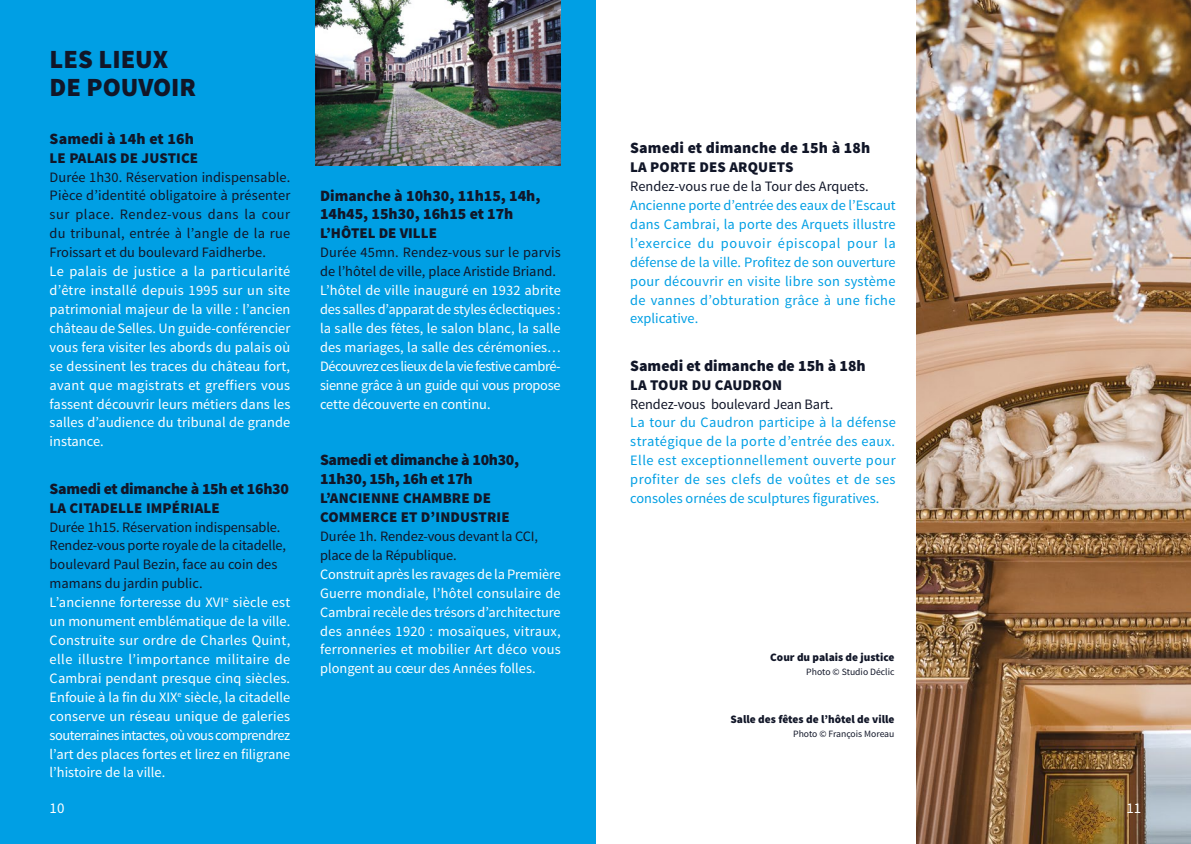
<style>
.page{position:relative;width:1191px;height:844px;background:#fff}
.page>*{position:absolute;margin:0;border:0;box-sizing:border-box;transform-origin:0 0}
.t1{font:900 26.25px/28.3px "Source Sans Pro";color:#111628}
.t2{font:900 15.75px/18.9px "Source Sans Pro";color:#111628}
.t3{font:900 15.75px/18.9px "Source Sans Pro";letter-spacing:-.02em;color:#111628}
.t4{font:900 14.88px/18.9px "Source Sans Pro";letter-spacing:.01em;color:#111628}
.t5{font:14.88px "Source Sans Pro";color:#fff}
.t6{font:14.35px/18.9px "Source Sans Pro";color:#fff;text-align:justify}
.t7{font:14.35px/18.9px "Source Sans Pro";color:#009fe4;text-align:justify}
.t8{font:14.35px/18.9px "Source Sans Pro";color:#111628}
.t9{font:900 11.38px "Source Sans Pro";color:#111628}
.t10{font:9.62px "Source Sans Pro";color:#111628}
.s1{color:#111628}
</style>
<div class="page">
<div style="left:0;top:0;width:595px;height:843px;background:#009fe4"></div>
<img style="left:916px;top:0;width:275px;height:843px">
<img style="left:315px;top:0;width:246px;height:165px">
<h1 class="t1" style="left:50px;top:46px;width:148px">LES LIEUX<br>DE POUVOIR</h1>
<p class="t2" style="left:50px;top:130px;width:146px">Samedi à 14h et 16h</p>
<p class="t4" style="left:50px;top:149px;width:150px">LE PALAIS DE JUSTICE</p>
<p class="t8" style="left:50px;top:167px;width:242px;text-align:justify">Durée 1h30. Réservation indispensable.<br>Pièce d’identité obligatoire à présenter sur place. Rendez-vous dans la cour du tribunal, entrée à l’angle de la rue Froissart et du boulevard Faidherbe.</p>
<p class="t6" style="left:50px;top:262px;width:242px">Le palais de justice a la particularité d’être installé depuis 1995 sur un site patrimonial majeur de la ville : l’ancien château de Selles. Un guide-conférencier vous fera visiter les abords du palais où se dessinent les traces du château fort, avant que magistrats et greffiers vous fassent découvrir leurs métiers dans les salles d’audience du tribunal de grande instance.</p>
<p class="t3" style="left:50px;top:479px;width:241px">Samedi et dimanche à 15h et 16h30</p>
<p class="t4" style="left:50px;top:498px;width:172px">LA CITADELLE IMPÉRIALE</p>
<p class="t6" style="left:50px;top:517px;width:242px;text-align:left"><span class="s1">Durée 1h15. Réservation indispensable.<br>Rendez-vous porte royale de la citadelle, boulevard Paul Bezin, face au coin des mamans du jardin public.<br></span>L’ancienne forteresse du XVI<sup>e</sup> siècle est un monument emblématique de la ville.<br>Construite sur ordre de Charles Quint, elle illustre l’importance militaire de Cambrai pendant presque cinq siècles.<br>Enfouie à la fin du XIX<sup>e</sup> siècle, la citadelle conserve un réseau unique de galeries souterraines intactes, où vous comprendrez l’art des places fortes et lirez en filigrane l’histoire de la ville.</p>
<p class="t2" style="left:320px;top:186px;width:222px">Dimanche à 10h30, 11h15, 14h,<br>14h45, 15h30, 16h15 et 17h</p>
<p class="t4" style="left:320px;top:224px;width:118px">L’HÔTEL DE VILLE</p>
<p class="t8" style="left:320px;top:243px;width:242px">Durée 45mn. Rendez-vous sur le parvis de l’hôtel de ville, place Aristide Briand.</p>
<p class="t6" style="left:320px;top:281px;width:242px">L’hôtel de ville inauguré en 1932 abrite des salles d’apparat de styles éclectiques : la salle des fêtes, le salon blanc, la salle des mariages, la salle des cérémonies… Découvrez ces lieux de la vie festive cambré&shy;sienne grâce à un guide qui vous propose cette découverte en continu.</p>
<p class="t3" style="left:320px;top:451px;width:201px">Samedi et dimanche à 10h30,<br>11h30, 15h, 16h et 17h</p>
<p class="t4" style="left:320px;top:489px;width:191px">L’ANCIENNE CHAMBRE DE<br>COMMERCE ET D’INDUSTRIE</p>
<p class="t8" style="left:320px;top:527px;width:219px">Durée 1h. Rendez-vous devant la CCI, place de la République.</p>
<p class="t6" style="left:320px;top:564px;width:242px">Construit après les ravages de la Première Guerre mondiale, l’hôtel consulaire de Cambrai recèle des trésors d’architecture des années 1920 : mosaïques, vitraux, ferronneries et mobilier Art déco vous plongent au cœur des Années folles.</p>
<p class="t2" style="left:630px;top:139px;width:242px">Samedi et dimanche de 15h à 18h</p>
<p class="t4" style="left:630px;top:158px;width:165px">LA PORTE DES ARQUETS</p>
<p class="t8" style="left:630px;top:177px;width:240px">Rendez-vous rue de la Tour des Arquets.</p>
<p class="t7" style="left:630px;top:196px;width:267px">Ancienne porte d’entrée des eaux de l’Escaut dans Cambrai, la porte des Arquets illustre l’exercice du pouvoir épiscopal pour la défense de la ville. Profitez de son ouverture pour découvrir en visite libre son système de vannes d’obturation grâce à une fiche explicative.</p>
<p class="t2" style="left:630px;top:356px;width:237px">Samedi et dimanche de 15h à 18h</p>
<p class="t4" style="left:630px;top:376px;width:153px">LA TOUR DU CAUDRON</p>
<p class="t8" style="left:630px;top:394px;width:205px">Rendez-vous boulevard Jean Bart.</p>
<p class="t7" style="left:630px;top:413px;width:267px">La tour du Caudron participe à la défense stratégique de la porte d’entrée des eaux.<br>Elle est exceptionnellement ouverte pour profiter de ses clefs de voûtes et de ses consoles ornées de sculptures figuratives.</p>
<p class="t9" style="left:770px;top:650px;width:126px">Cour du palais de justice</p>
<p class="t10" style="left:806px;top:666px;width:90px">Photo © Studio Déclic</p>
<p class="t9" style="left:730px;top:711px;width:165px">Salle des fêtes de l’hôtel de ville</p>
<p class="t10" style="left:793px;top:727px;width:103px">Photo © François Moreau</p>
<p class="t5" style="left:50px;top:798px;width:16px">10</p>
<p class="t5" style="left:1126px;top:798px;width:16px">11</p>
</div>
